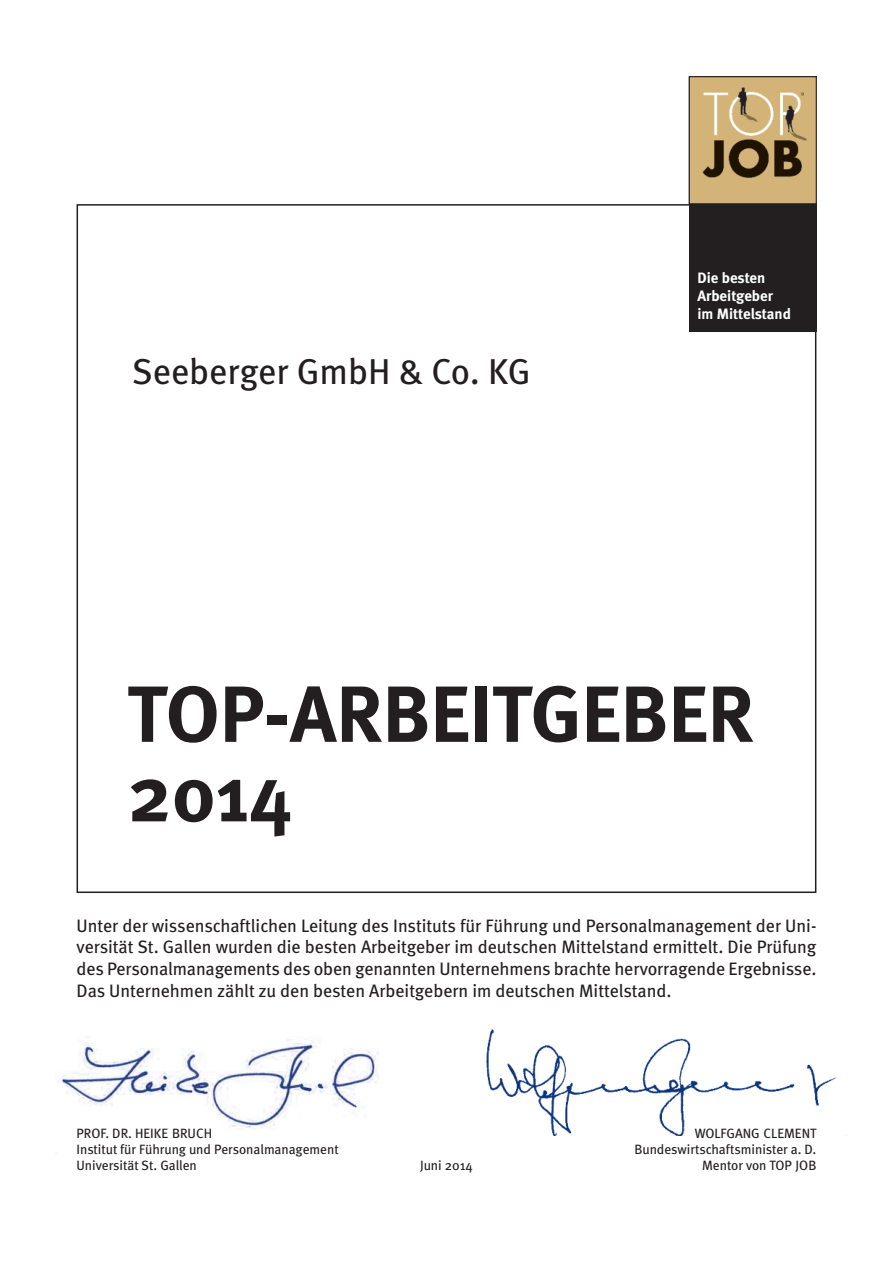
<style>
.page{position:relative;width:893px;height:1263px;background:#fff}
.page>*{position:absolute;margin:0;border:0;box-sizing:border-box;transform-origin:0 0}
.t1{font:700 79.5px/79.5px "Meta";color:#231f20}
.t2{font:36px "Meta";color:#231f20}
.t3{font:18px/21.6px "Meta";color:#231f20;text-align:justify}
.t4{font:700 15px/18px "Meta";color:#fff}
.t5{font:13.5px/16.2px "Meta";color:#231f20}
</style>
<div class="page">
<img style="left:486px;top:1029px;width:350px;height:106px">
<img style="left:59px;top:1037px;width:319px;height:92px">
<img style="left:691px;top:79px;width:123px;height:123px">
<div style="left:689px;top:77px;width:127px;height:127px;border:1px solid #231f20"></div>
<div style="left:689px;top:204px;width:127px;height:128px;background:#231f20"></div>
<h2 class="t2" style="left:132px;top:359px;width:400px">Seeberger GmbH &amp; Co. KG</h2>
<p class="t4" style="left:697px;top:269px;width:95px">Die besten<br>Arbeitgeber im Mittelstand</p>
<h1 class="t1" style="left:128px;top:673px;width:628px">TOP-ARBEITGEBER<br>2014</h1>
<p class="t3" style="left:77px;top:917px;width:741px">Unter der wissenschaftlichen Leitung des Instituts für Führung und Personalmanagement der Uni&shy;versität St. Gallen wurden die besten Arbeitgeber im deutschen Mittelstand ermittelt. Die Prüfung des Personalmanagements des oben genannten Unternehmens brachte hervorragende Ergebnisse.<br>Das Unternehmen zählt zu den besten Arbeitgebern im deutschen Mittelstand.</p>
<p class="t5" style="left:77px;top:1126px;width:264px">PROF. DR. HEIKE BRUCH<br>Institut für Führung und Personalmanagement<br>Universität St. Gallen</p>
<p class="t5" style="left:634px;top:1126px;width:183px;text-align:right">WOLFGANG CLEMENT<br>Bundeswirtschaftsminister a. D.</p>
<p class="t5" style="left:420px;top:1159px;width:54px">Juni 2014</p>
<p class="t5" style="left:702px;top:1159px;width:116px">Mentor von TOP JOB</p>
</div>
